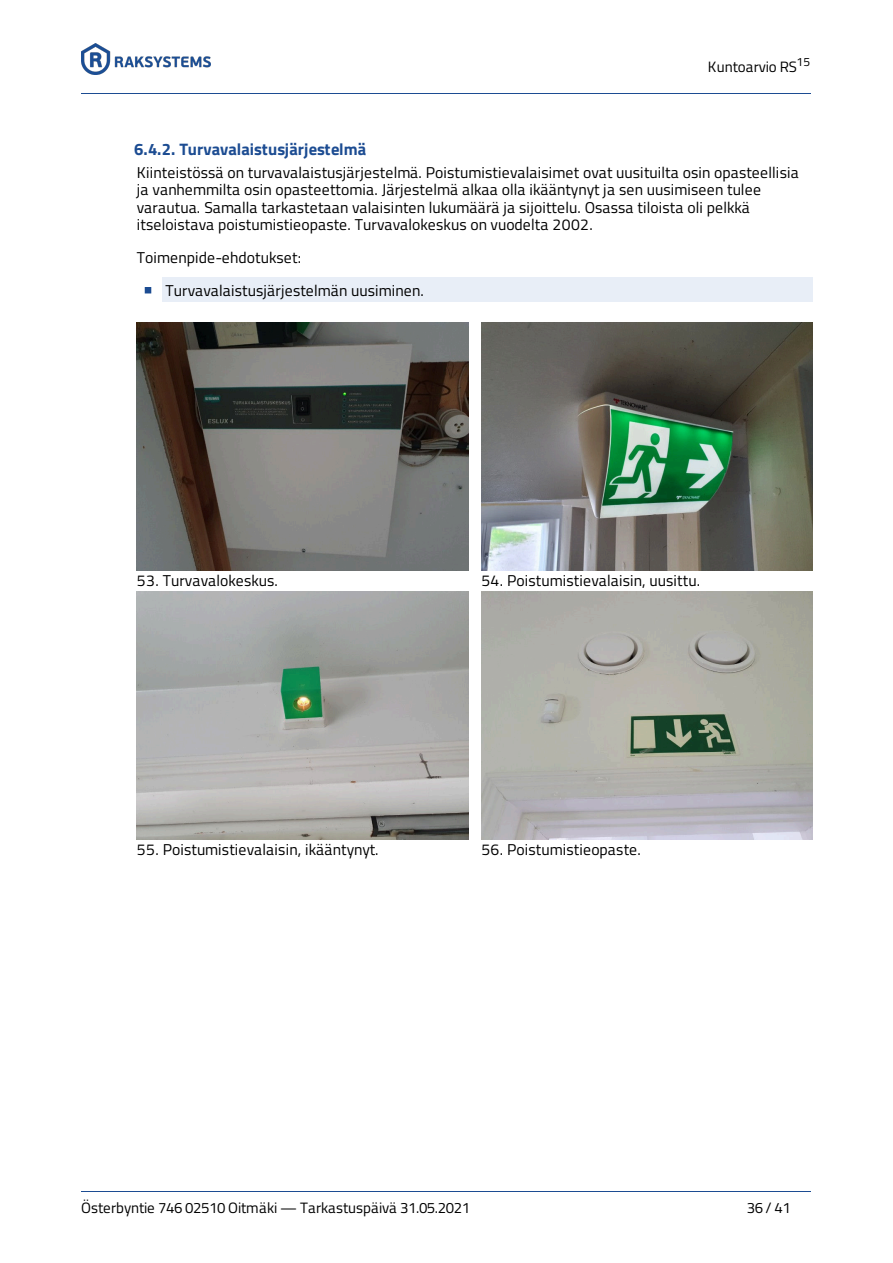
<style>
.page{position:relative;width:893px;height:1263px;background:#fff}
.page>*{position:absolute;margin:0;border:0;box-sizing:border-box;transform-origin:0 0}
.t1{font:700 16.65px "Titillium";color:#1c4c92}
.t2{font:15.75px/17.5px "Titillium";letter-spacing:.005em;color:#000}
.t3{font:15px "Titillium";letter-spacing:-.015em;color:#000}
</style>
<div class="page">
<div style="left:163px;top:277px;width:649px;height:25px;background:#e8eef7"></div>
<svg style="left:145px;top:287px;width:6px;height:6px"></svg>
<img style="left:137px;top:323px;width:331px;height:248px">
<img style="left:481px;top:323px;width:331px;height:248px">
<img style="left:137px;top:591px;width:331px;height:248px">
<img style="left:481px;top:591px;width:331px;height:248px">
<hr style="left:81px;top:93px;width:729px;height:1px;background:#1c4c92">
<img style="left:81px;top:43px;width:130px;height:31px">
<hr style="left:81px;top:1191px;width:729px;height:1px;background:#1c4c92">
<p class="t3" style="left:707px;top:58px;width:104px">Kuntoarvio RS<sup>15</sup></p>
<p class="t1" style="left:134px;top:139px;width:233px">6.4.2. Turvavalaistusjärjestelmä</p>
<p class="t2" style="left:137px;top:163px;width:663px">Kiinteistössä on turvavalaistusjärjestelmä. Poistumistievalaisimet ovat uusituilta osin opasteellisia ja vanhemmilta osin opasteettomia. Järjestelmä alkaa olla ikääntynyt ja sen uusimiseen tulee varautua. Samalla tarkastetaan valaisinten lukumäärä ja sijoittelu. Osassa tiloista oli pelkkä itseloistava poistumistieopaste. Turvavalokeskus on vuodelta 2002.</p>
<p class="t2" style="left:165px;top:242px;width:260px;line-height:32.2px;text-indent:-29px">Toimenpide-ehdotukset:<br>Turvavalaistusjärjestelmän uusiminen.</p>
<p class="t2" style="left:137px;top:572px;width:142px">53. Turvavalokeskus.</p>
<p class="t2" style="left:481px;top:572px;width:220px">54. Poistumistievalaisin, uusittu.</p>
<p class="t2" style="left:137px;top:841px;width:243px">55. Poistumistievalaisin, ikääntynyt.</p>
<p class="t2" style="left:481px;top:841px;width:161px">56. Poistumistieopaste.</p>
<p class="t3" style="left:81px;top:1199px;width:390px">Österbyntie 746 02510 Oitmäki — Tarkastuspäivä 31.05.2021</p>
<p class="t3" style="left:746px;top:1199px;width:46px">36 / 41</p>
</div>
